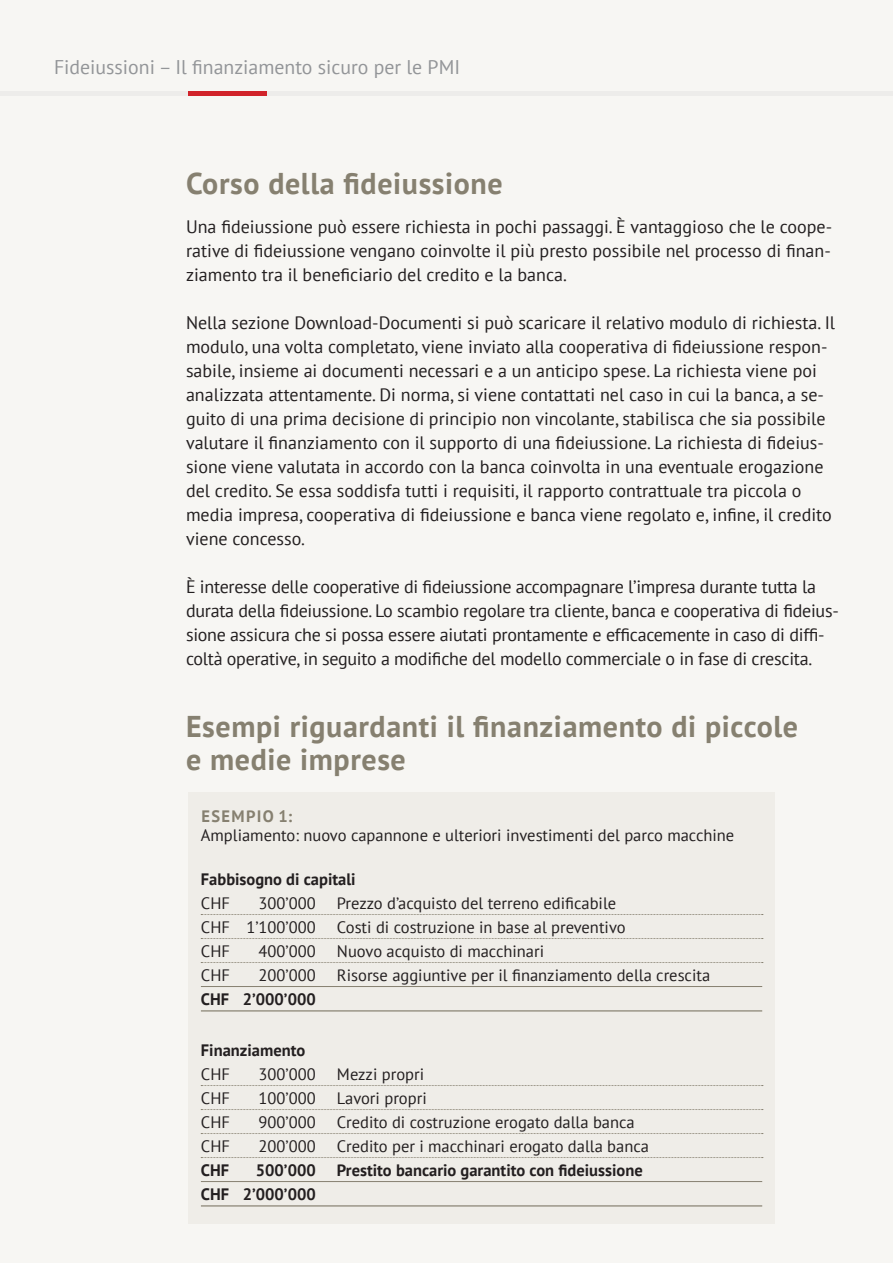
<style>
.page{position:relative;width:893px;height:1263px;background:#f7f6f3}
.page>*{position:absolute;margin:0;border:0;box-sizing:border-box;transform-origin:0 0}
.t1{font:700 30px/33px "PT Sans";letter-spacing:.02em;color:#868070}
.t2{font:19.8px "PT Sans";color:#939598}
.t3{font:18px/24px "PT Sans";color:#231f20}
.t4{font:16.5px "PT Sans";color:#231f20}
.t5{font:700 16.5px "PT Sans";color:#231f20}
.t6{font:700 16.5px "PT Sans";letter-spacing:.08em;color:#868070}
</style>
<div class="page">
<div style="left:0;top:91px;width:893px;height:5px;background:#edecea"></div>
<div style="left:188px;top:91px;width:78px;height:5px;background:#d1232a"></div>
<div style="left:188px;top:792px;width:587px;height:432px;background:#efede8"></div>
<svg style="left:201px;top:914px;width:562px;height:1px"></svg>
<svg style="left:201px;top:938px;width:562px;height:1px"></svg>
<svg style="left:201px;top:962px;width:562px;height:1px"></svg>
<hr style="left:201px;top:986px;width:561px;height:1px;background:#868070">
<hr style="left:201px;top:1010px;width:561px;height:1px;background:#868070">
<svg style="left:201px;top:1085px;width:562px;height:1px"></svg>
<svg style="left:201px;top:1109px;width:562px;height:1px"></svg>
<svg style="left:201px;top:1133px;width:562px;height:1px"></svg>
<svg style="left:201px;top:1157px;width:562px;height:1px"></svg>
<hr style="left:201px;top:1181px;width:561px;height:1px;background:#868070">
<hr style="left:201px;top:1205px;width:561px;height:1px;background:#868070">
<p class="t2" style="left:54px;top:54px;width:408px">Fideiussioni – Il finanziamento sicuro per le PMI</p>
<h1 class="t1" style="left:186px;top:167px;width:318px">Corso della fideiussione</h1>
<p class="t3" style="left:186px;top:215px;width:648px;text-align:justify">Una fideiussione può essere richiesta in pochi passaggi. È vantaggioso che le coope&shy;rative di fideiussione vengano coinvolte il più presto possibile nel processo di finan&shy;ziamento tra il beneficiario del credito e la banca.</p>
<p class="t3" style="left:186px;top:311px;width:651px">Nella sezione Download-Documenti si può scaricare il relativo modulo di richiesta. Il modulo, una volta completato, viene inviato alla cooperativa di fideiussione respon&shy;sabile, insieme ai documenti necessari e a un anticipo spese. La richiesta viene poi analizzata attentamente. Di norma, si viene contattati nel caso in cui la banca, a se&shy;guito di una prima decisione di principio non vincolante, stabilisca che sia possibile valutare il finanziamento con il supporto di una fideiussione. La richiesta di fideius&shy;sione viene valutata in accordo con la banca coinvolta in una eventuale erogazione del credito. Se essa soddisfa tutti i requisiti, il rapporto contrattuale tra piccola o media impresa, cooperativa di fideiussione e banca viene regolato e, infine, il credito viene concesso.</p>
<p class="t3" style="left:186px;top:574px;width:654px">È interesse delle cooperative di fideiussione accompagnare l’impresa durante tutta la durata della fideiussione. Lo scambio regolare tra cliente, banca e cooperativa di fideius&shy;sione assicura che si possa essere aiutati prontamente e efficacemente in caso di diffi&shy;coltà operative, in seguito a modifiche del modello commerciale o in fase di crescita.</p>
<h1 class="t1" style="left:186px;top:710px;width:614px">Esempi riguardanti il finanziamento di piccole e medie imprese</h1>
<p class="t6" style="left:202px;top:805px;width:92px">ESEMPIO 1:</p>
<p class="t4" style="left:201px;top:825px;width:535px">Ampliamento: nuovo capannone e ulteriori investimenti del parco macchine</p>
<p class="t5" style="left:201px;top:868px;width:156px">Fabbisogno di capitali</p>
<p class="t4" style="left:201px;top:893px;width:31px">CHF</p>
<p class="t4" style="left:259px;top:893px;width:59px">300’000</p>
<p class="t4" style="left:337px;top:893px;width:281px">Prezzo d’acquisto del terreno edificabile</p>
<p class="t4" style="left:201px;top:917px;width:116px">CHF 1’100’000</p>
<p class="t4" style="left:337px;top:917px;width:290px">Costi di costruzione in base al preventivo</p>
<p class="t4" style="left:201px;top:941px;width:31px">CHF</p>
<p class="t4" style="left:259px;top:941px;width:59px">400’000</p>
<p class="t4" style="left:337px;top:941px;width:209px">Nuovo acquisto di macchinari</p>
<p class="t4" style="left:201px;top:965px;width:31px">CHF</p>
<p class="t4" style="left:259px;top:965px;width:59px">200’000</p>
<p class="t4" style="left:337px;top:965px;width:375px">Risorse aggiuntive per il finanziamento della crescita</p>
<p class="t5" style="left:201px;top:988px;width:116px">CHF 2’000’000</p>
<p class="t5" style="left:201px;top:1039px;width:106px">Finanziamento</p>
<p class="t4" style="left:201px;top:1064px;width:31px">CHF</p>
<p class="t4" style="left:259px;top:1064px;width:59px">300’000</p>
<p class="t4" style="left:337px;top:1064px;width:89px">Mezzi propri</p>
<p class="t4" style="left:201px;top:1088px;width:31px">CHF</p>
<p class="t4" style="left:259px;top:1088px;width:59px">100’000</p>
<p class="t4" style="left:337px;top:1088px;width:91px">Lavori propri</p>
<p class="t4" style="left:201px;top:1112px;width:31px">CHF</p>
<p class="t4" style="left:259px;top:1112px;width:59px">900’000</p>
<p class="t4" style="left:337px;top:1112px;width:299px">Credito di costruzione erogato dalla banca</p>
<p class="t4" style="left:201px;top:1136px;width:31px">CHF</p>
<p class="t4" style="left:259px;top:1136px;width:59px">200’000</p>
<p class="t4" style="left:337px;top:1136px;width:313px">Credito per i macchinari erogato dalla banca</p>
<p class="t5" style="left:201px;top:1160px;width:30px">CHF</p>
<p class="t5" style="left:256px;top:1160px;width:61px">500’000</p>
<p class="t5" style="left:337px;top:1160px;width:307px">Prestito bancario garantito con fideiussione</p>
<p class="t5" style="left:201px;top:1184px;width:116px">CHF 2’000’000</p>
</div>
